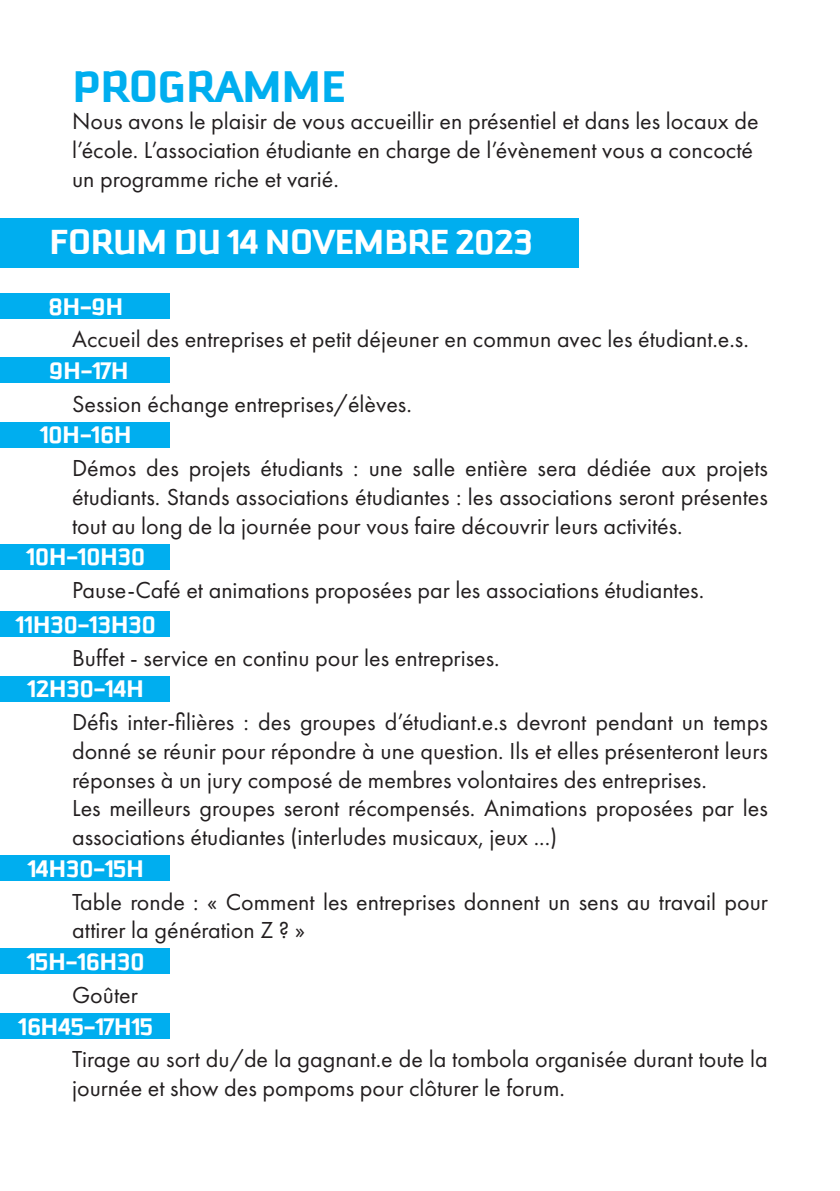
<style>
.page{position:relative;width:840px;height:1191px;background:#fff}
.page>*{position:absolute;margin:0;border:0;box-sizing:border-box;transform-origin:0 0}
.t1{font:700 48px "Downtempo";color:#00aeef}
.t2{font:700 37.8px "Downtempo";color:#fff}
.t3{font:700 26px "Downtempo";color:#fff}
.t4{font:24px/28.8px "Futura PT";color:#231f20}
</style>
<div class="page">
<div style="left:0;top:293px;width:170px;height:26px;background:#00aeef"></div>
<div style="left:0;top:357px;width:170px;height:26px;background:#00aeef"></div>
<div style="left:0;top:422px;width:170px;height:25px;background:#00aeef"></div>
<div style="left:0;top:855px;width:170px;height:26px;background:#00aeef"></div>
<div style="left:0;top:948px;width:170px;height:26px;background:#00aeef"></div>
<div style="left:0;top:1013px;width:170px;height:25px;background:#00aeef"></div>
<div style="left:0;top:675px;width:170px;height:26px;background:#00aeef"></div>
<div style="left:0;top:611px;width:170px;height:26px;background:#00aeef"></div>
<div style="left:0;top:544px;width:170px;height:25px;background:#00aeef"></div>
<div style="left:0;top:218px;width:578px;height:49px;background:#00aeef"></div>
<p class="t1" style="left:72px;top:60px;width:274px">PROGRAMME</p>
<p class="t4" style="left:72px;top:107px;width:687px">Nous avons le plaisir de vous accueillir en présentiel et dans les locaux de l’école. L’association étudiante en charge de l’évènement vous a concocté un programme riche et varié.</p>
<p class="t2" style="left:49px;top:220px;width:484px">FORUM DU 14 NOVEMBRE 2023</p>
<p class="t3" style="left:48px;top:291px;width:76px">8H-9H</p>
<p class="t4" style="left:72px;top:325px;width:678px">Accueil des entreprises et petit déjeuner en commun avec les étudiant.e.s.</p>
<p class="t3" style="left:49px;top:356px;width:81px">9H-17H</p>
<p class="t4" style="left:72px;top:389px;width:341px">Session échange entreprises/élèves.</p>
<p class="t3" style="left:40px;top:420px;width:93px">10H-16H</p>
<p class="t4" style="left:72px;top:453px;width:697px;text-align:justify">Démos des projets étudiants : une salle entière sera dédiée aux projets étudiants. Stands associations étudiantes : les associations seront présentes tout au long de la journée pour vous faire découvrir leurs activités.</p>
<p class="t3" style="left:26px;top:542px;width:120px">10H-10H30</p>
<p class="t4" style="left:72px;top:576px;width:633px">Pause-Café et animations proposées par les associations étudiantes.</p>
<p class="t3" style="left:16px;top:610px;width:141px">11H30-13H30</p>
<p class="t4" style="left:72px;top:643px;width:429px">Buffet - service en continu pour les entreprises.</p>
<p class="t3" style="left:27px;top:674px;width:118px">12H30-14H</p>
<p class="t4" style="left:72px;top:707px;width:697px;text-align:justify">Défis inter-filières : des groupes d’étudiant.e.s devront pendant un temps donné se réunir pour répondre à une question. Ils et elles présenteront leurs réponses à un jury composé de membres volontaires des entreprises.</p>
<p class="t4" style="left:72px;top:794px;width:697px">Les meilleurs groupes seront récompensés. Animations proposées par les associations étudiantes (interludes musicaux, jeux ...)</p>
<p class="t3" style="left:27px;top:854px;width:118px">14H30-15H</p>
<p class="t4" style="left:72px;top:887px;width:697px">Table ronde : « Comment les entreprises donnent un sens au travail pour attirer la génération Z ? »</p>
<p class="t3" style="left:27px;top:947px;width:119px">15H-16H30</p>
<p class="t4" style="left:72px;top:980px;width:67px">Goûter</p>
<p class="t3" style="left:18px;top:1011px;width:136px">16H45-17H15</p>
<p class="t4" style="left:72px;top:1044px;width:696px">Tirage au sort du/de la gagnant.e de la tombola organisée durant toute la journée et show des pompoms pour clôturer le forum.</p>
</div>
